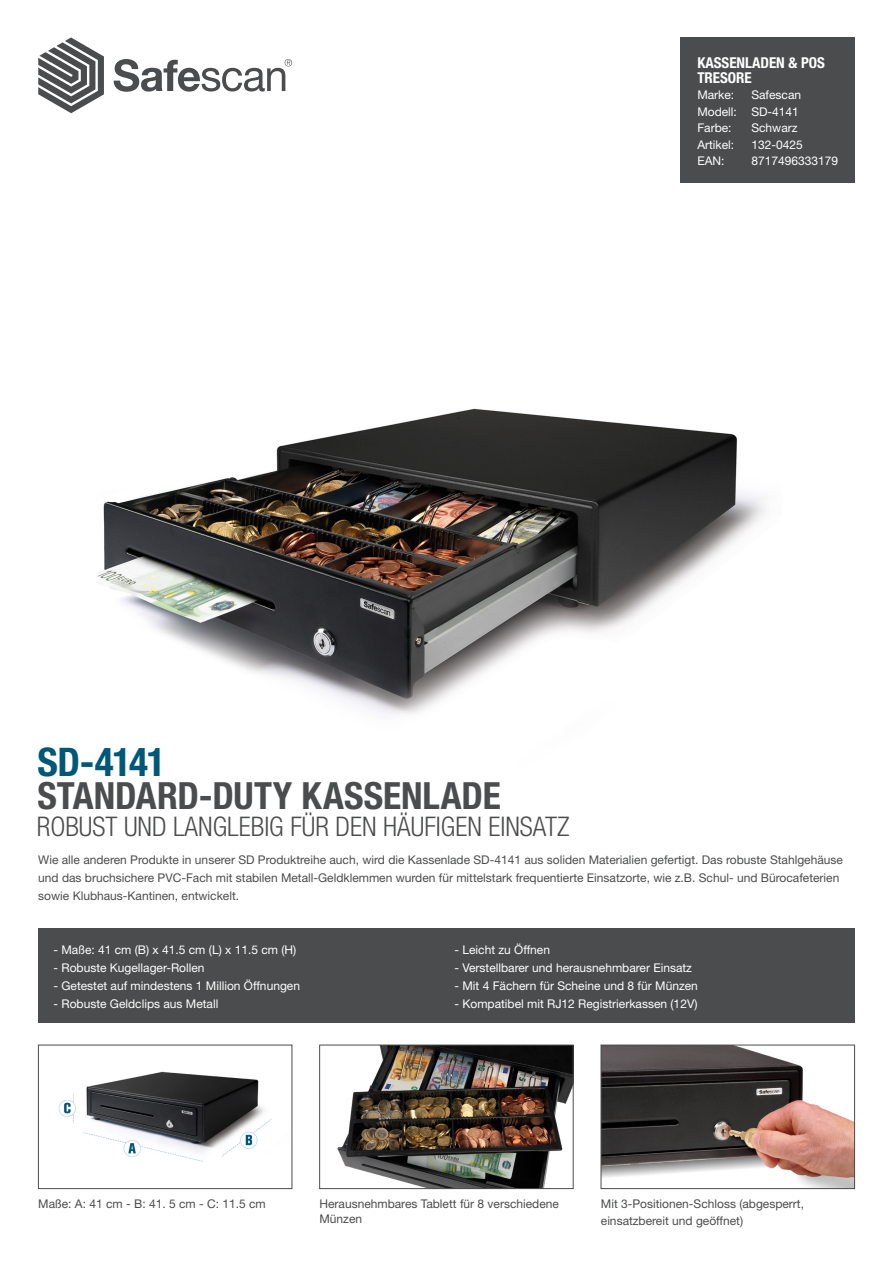
<style>
.page{position:relative;width:893px;height:1263px;background:#fff}
.page>*{position:absolute;margin:0;border:0;box-sizing:border-box;transform-origin:0 0}
.t1{font:700 condensed 39.45px "Helvetica Neue LT Std";letter-spacing:-.03em;color:#005879}
.t2{font:700 condensed 37.5px "Helvetica Neue LT Std";color:#4b4c4d}
.t3{font:300 condensed 27px "Helvetica Neue LT Std";color:#4b4c4d}
.t4{font:700 condensed 15px "Helvetica Neue LT Std";color:#fff}
.Platte_tekst{font:12px/18px "Helvetica Neue LT Std";color:#4b4c4d}
.Tabel{font:12px "Helvetica Neue LT Std";color:#fff}
</style>
<div class="page">
<div style="left:680px;top:37px;width:175px;height:146px;background:#4b4c4d"></div>
<svg style="left:38px;top:37px;width:66px;height:76px"></svg>
<svg style="left:114px;top:59px;width:178px;height:33px"></svg>
<div style="left:38px;top:928px;width:817px;height:95px;background:#4b4c4d"></div>
<img style="left:97px;top:408px;width:669px;height:306px">
<img style="left:337px;top:1047px;width:234px;height:140px">
<div style="left:319px;top:1045px;width:254px;height:144px;border:1px solid #4b4c4d"></div>
<img style="left:603px;top:1047px;width:250px;height:140px">
<div style="left:601px;top:1045px;width:254px;height:144px;border:1px solid #4b4c4d"></div>
<img style="left:58px;top:1071px;width:214px;height:91px">
<div style="left:38px;top:1045px;width:254px;height:144px;border:1px solid #4b4c4d"></div>
<p class="t4" style="left:697px;top:53px;width:129px">KASSENLADEN &amp; POS</p>
<p class="t4" style="left:697px;top:68px;width:56px">TRESORE</p>
<p class="Tabel" style="left:697px;top:88px;width:38px">Marke:</p>
<p class="Tabel" style="left:751px;top:88px;width:51px">Safescan</p>
<p class="Tabel" style="left:697px;top:104px;width:103px">Modell: SD-4141</p>
<p class="Tabel" style="left:697px;top:121px;width:36px">Farbe:</p>
<p class="Tabel" style="left:751px;top:121px;width:48px">Schwarz</p>
<p class="Tabel" style="left:697px;top:137px;width:38px">Artikel:</p>
<p class="Tabel" style="left:751px;top:137px;width:53px">132-0425</p>
<p class="Tabel" style="left:697px;top:154px;width:29px">EAN:</p>
<p class="Tabel" style="left:751px;top:154px;width:88px">8717496333179</p>
<p class="t1" style="left:37px;top:738px;width:130px">SD-4141</p>
<p class="t3" style="left:37px;top:811px;width:534px">ROBUST UND LANGLEBIG FÜR DEN HÄUFIGEN EINSATZ</p>
<p class="t2" style="left:37px;top:772px;width:465px">STANDARD-DUTY KASSENLADE</p>
<p class="Platte_tekst" style="left:38px;top:851px;width:806px">Wie alle anderen Produkte in unserer SD Produktreihe auch, wird die Kassenlade SD-4141 aus soliden Materialien gefertigt. Das robuste Stahlgehäuse und das bruchsichere PVC-Fach mit stabilen Metall-Geldklemmen wurden für mittelstark frequentierte Einsatzorte, wie z.B. Schul- und Bürocafeterien sowie Klubhaus-Kantinen, entwickelt.</p>
<p class="Tabel" style="left:53px;top:943px;width:244px">- Maße: 41 cm (B) x 41.5 cm (L) x 11.5 cm (H)</p>
<p class="Tabel" style="left:53px;top:961px;width:153px">- Robuste Kugellager-Rollen</p>
<p class="Tabel" style="left:53px;top:979px;width:248px">- Getestet auf mindestens 1 Million Öffnungen</p>
<p class="Tabel" style="left:53px;top:997px;width:166px">- Robuste Geldclips aus Metall</p>
<p class="Tabel" style="left:454px;top:943px;width:97px">- Leicht zu Öffnen</p>
<p class="Tabel" style="left:454px;top:961px;width:239px">- Verstellbarer und herausnehmbarer Einsatz</p>
<p class="Tabel" style="left:454px;top:979px;width:245px">- Mit 4 Fächern für Scheine und 8 für Münzen</p>
<p class="Tabel" style="left:454px;top:997px;width:244px">- Kompatibel mit RJ12 Registrierkassen (12V)</p>
<p class="Platte_tekst" style="left:38px;top:1195px;width:229px">Maße: A: 41 cm - B: 41. 5 cm - C: 11.5 cm</p>
<p class="Platte_tekst" style="left:319px;top:1196px;width:241px;line-height:15px">Herausnehmbares Tablett für 8 verschiedene<br>Münzen</p>
<p class="Platte_tekst" style="left:601px;top:1196px;width:205px;line-height:16.5px">Mit 3-Positionen-Schloss (abgesperrt, einsatzbereit und geöffnet)</p>
</div>
